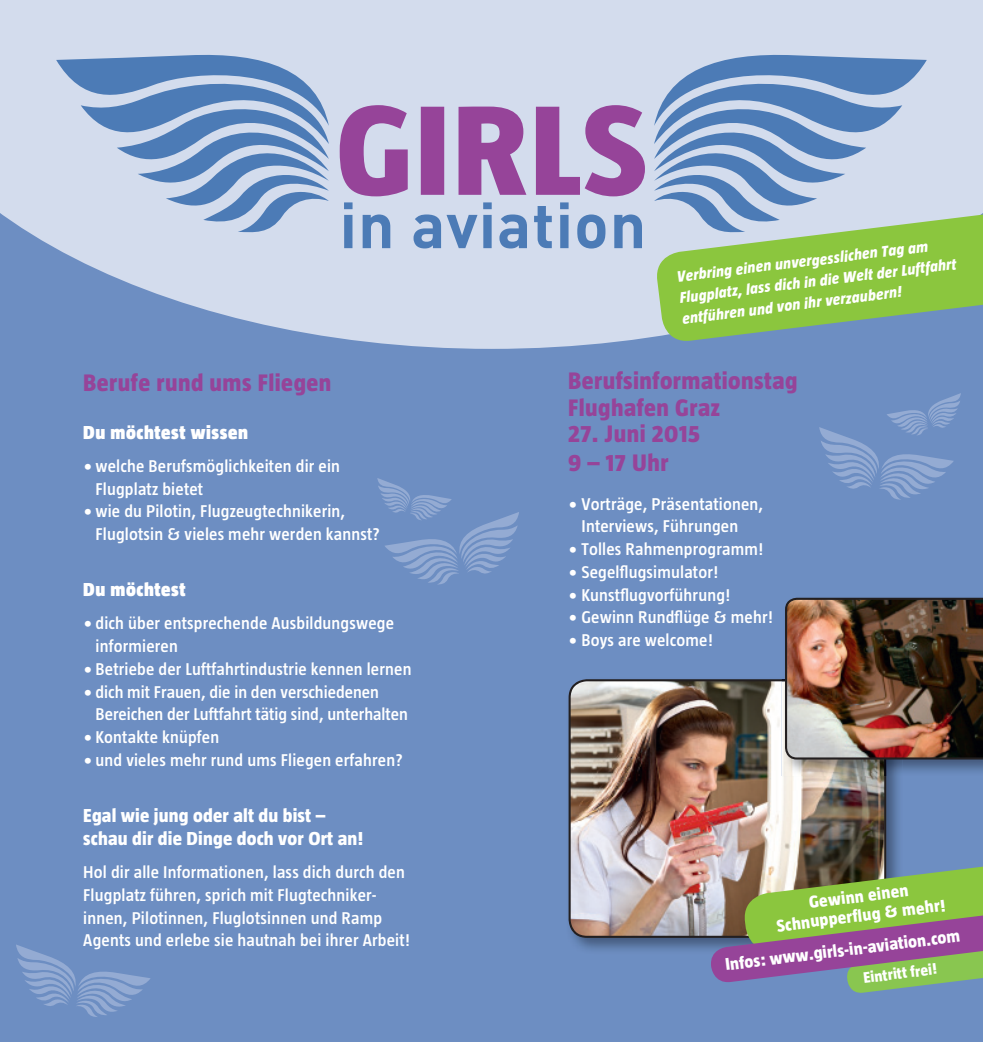
<style>
.page{position:relative;width:983px;height:1042px;background:#fff}
.page>*{position:absolute;margin:0;border:0;box-sizing:border-box;transform-origin:0 0}
.t1{font:800 24.5px/26.2px "Taz";letter-spacing:.02em;color:#964499}
.t2{font:800 19.25px/22.8px "Taz";letter-spacing:.01em;color:#fff}
.t3{font:900 19.25px "Taz";letter-spacing:.03em;color:#fff}
.t4{font:600 17.5px/22.8px "Taz";letter-spacing:.01em;color:#fff}
.t5{font:800 17.5px/19.2px "Taz";color:#fff;text-align:center}
.t6{font:italic 800 15.75px/21px "Taz";color:#fff}
.t7{font:800 15.75px "Taz";color:#fff}
</style>
<div class="page">
<div style="left:0;top:1px;width:982px;height:1041px;background:#6d8ec2"></div>
<svg style="left:0;top:0;width:982px;height:349px;background:#c4d1e7"></svg>
<svg style="left:56px;top:52px;width:273px;height:183px;background:#99b2d5"></svg>
<svg style="left:654px;top:52px;width:272px;height:135px;background:#8daad0"></svg>
<svg style="left:344px;top:202px;width:297px;height:46px;background:#a2b8d9"></svg>
<svg style="left:339px;top:105px;width:305px;height:91px;background:#af82bb"></svg>
<img style="left:573px;top:776px;width:326px;height:174px">
<img style="left:568px;top:679px;width:318px;height:259px">
<img style="left:781px;top:678px;width:121px;height:98px">
<img style="left:781px;top:680px;width:104px;height:96px">
<img style="left:784px;top:598px;width:198px;height:161px">
<svg style="left:708px;top:838px;width:274px;height:155px;background:#898d78"></svg>
<svg style="left:654px;top:187px;width:328px;height:157px;background:#97c183"></svg>
<svg style="left:819px;top:393px;width:141px;height:107px"></svg>
<svg style="left:377px;top:478px;width:142px;height:106px"></svg>
<svg style="left:16px;top:944px;width:135px;height:73px"></svg>
<h1 class="t1" style="left:83px;top:369px;width:249px">Berufe rund ums Fliegen</h1>
<p class="t3" style="left:83px;top:421px;width:166px">Du möchtest wissen</p>
<p class="t4" style="left:95px;top:454px;width:246px;text-indent:-12px">• welche Berufsmöglichkeiten dir ein<br>Flugplatz bietet</p>
<p class="t4" style="left:95px;top:500px;width:286px;text-indent:-12px">• wie du Pilotin, Flugzeugtechnikerin,<br>Fluglotsin &amp; vieles mehr werden kannst?</p>
<p class="t3" style="left:83px;top:579px;width:104px">Du möchtest</p>
<p class="t4" style="left:95px;top:612px;width:300px;text-indent:-12px">• dich über entsprechende Ausbildungswege informieren</p>
<p class="t4" style="left:83px;top:657px;width:329px">• Betriebe der Luftfahrtindustrie kennen lernen</p>
<p class="t4" style="left:95px;top:680px;width:314px;text-indent:-12px">• dich mit Frauen, die in den verschiedenen<br>Bereichen der Luftfahrt tätig sind, unterhalten</p>
<p class="t4" style="left:83px;top:726px;width:137px">• Kontakte knüpfen</p>
<p class="t4" style="left:83px;top:748px;width:321px">• und vieles mehr rund ums Fliegen erfahren?</p>
<p class="t2" style="left:83px;top:804px;width:281px">Egal wie jung oder alt du bist – schau dir die Dinge doch vor Ort an!</p>
<p class="t4" style="left:83px;top:860px;width:328px">Hol dir alle Informationen, lass dich durch den Flugplatz führen, sprich mit Flugtechniker&shy;innen, Pilotinnen, Fluglotsinnen und Ramp Agents und erlebe sie hautnah bei ihrer Arbeit!</p>
<p class="t6" style="left:675px;top:266px;width:280px;rotate:-7deg">Verbring einen unvergesslichen Tag am<br>Flugplatz, lass dich in die Welt der Luftfahrt entführen und von ihr verzaubern!</p>
<h1 class="t1" style="left:568px;top:367px;width:231px">Berufsinformationstag<br>Flughafen Graz</h1>
<h1 class="t1" style="left:568px;top:418px;width:133px;line-height:29.4px">27. Juni 2015<br>9 – 17 Uhr</h1>
<p class="t4" style="left:581px;top:492px;width:183px;text-indent:-13px">• Vorträge, Präsentationen,<br>Interviews, Führungen</p>
<p class="t4" style="left:568px;top:538px;width:197px">• Tolles Rahmenprogramm!</p>
<p class="t4" style="left:568px;top:560px;width:152px">• Segelflugsimulator!</p>
<p class="t4" style="left:568px;top:583px;width:164px">• Kunstflugvorführung!</p>
<p class="t4" style="left:568px;top:606px;width:206px">• Gewinn Rundflüge &amp; mehr!</p>
<p class="t4" style="left:568px;top:629px;width:146px">• Boys are welcome!</p>
<p class="t5" style="left:773px;top:897px;width:175px;rotate:-7deg">Gewinn einen<br>Schnupperflug &amp; mehr!</p>
<p class="t5" style="left:724px;top:954px;width:238px;rotate:-7deg">Infos:www.girls-in-aviation.com</p>
<p class="t7" style="left:862px;top:969px;width:79px;rotate:-7deg">Eintrittfrei!</p>
</div>
